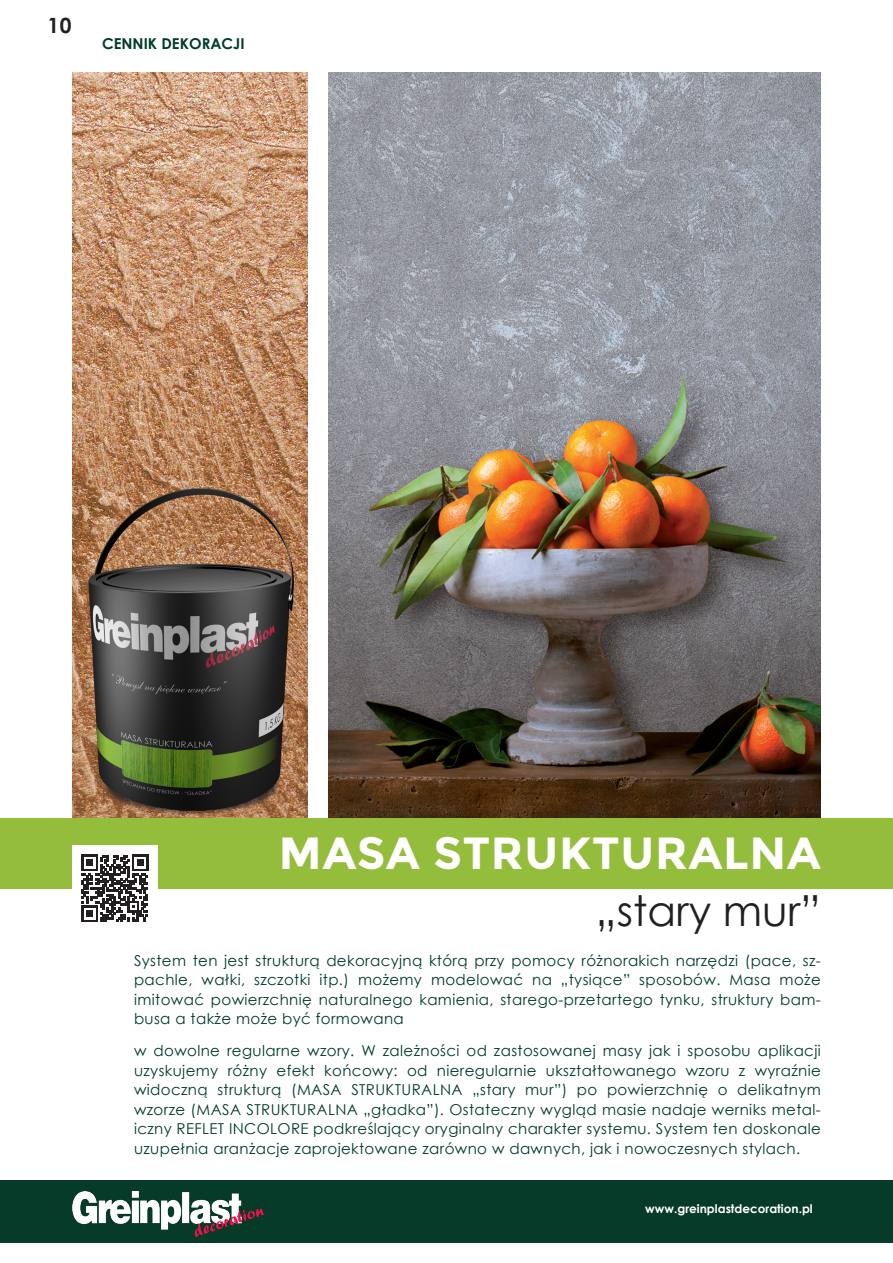
<style>
.page{position:relative;width:893px;height:1263px;background:#fff}
.page>*{position:absolute;margin:0;border:0;box-sizing:border-box;transform-origin:0 0}
.Title_1{font:700 45px "Montserrat";letter-spacing:.02em;color:#fff}
.Big_Title{font:42px "Century Gothic";color:#231f20}
.t1{font:700 21px "Century Gothic";color:#231f20}
.OPISY{font:15px/19.5px "Century Gothic";letter-spacing:.025em;color:#003b2b;text-align:justify}
.t2{font:700 15px "Century Gothic";color:#003b2b}
.t3{font:700 12px "Century Gothic";color:#fff}
</style>
<div class="page">
<div style="left:0;top:1180px;width:893px;height:62px;background:#073b29"></div>
<img style="left:72px;top:1192px;width:192px;height:44px">
<img style="left:72px;top:72px;width:236px;height:410px">
<img style="left:329px;top:72px;width:492px;height:746px">
<div style="left:0;top:818px;width:893px;height:70px;background:#95bd3c"></div>
<img style="left:72px;top:482px;width:291px;height:336px">
<div style="left:72px;top:846px;width:85px;height:85px;background:#fff"></div>
<svg style="left:81px;top:855px;width:67px;height:66px"></svg>
<h3 class="t1" style="left:48px;top:9px;width:26px">10</h3>
<p class="t2" style="left:102px;top:32px;width:144px">CENNIK DEKORACJI</p>
<p class="Title_1" style="left:279px;top:826px;width:543px">MASA STRUKTURALNA</p>
<p class="Big_Title" style="left:596px;top:881px;width:226px">„stary mur”</p>
<p class="OPISY" style="left:134px;top:950px;width:688px">System ten jest strukturą dekoracyjną którą przy pomocy różnorakich narzędzi (pace, sz&shy;pachle, wałki, szczotki itp.) możemy modelować na „tysiące” sposobów. Masa może imitować powierzchnię naturalnego kamienia, starego-przetartego tynku, struktury bam&shy;busa a także może być formowana</p>
<p class="OPISY" style="left:134px;top:1041px;width:688px">w dowolne regularne wzory. W zależności od zastosowanej masy jak i sposobu aplikacji uzyskujemy różny efekt końcowy: od nieregularnie ukształtowanego wzoru z wyraźnie widoczną strukturą (MASA STRUKTURALNA „stary mur”) po powierzchnię o delikatnym wzorze (MASA STRUKTURALNA „gładka”). Ostateczny wygląd masie nadaje werniks metal&shy;iczny REFLET INCOLORE podkreślający oryginalny charakter systemu. System ten doskonale uzupełnia aranżacje zaprojektowane zarówno w dawnych, jak i nowoczesnych stylach.</p>
<p class="t3" style="left:645px;top:1199px;width:169px">www.greinplastdecoration.pl</p>
</div>
